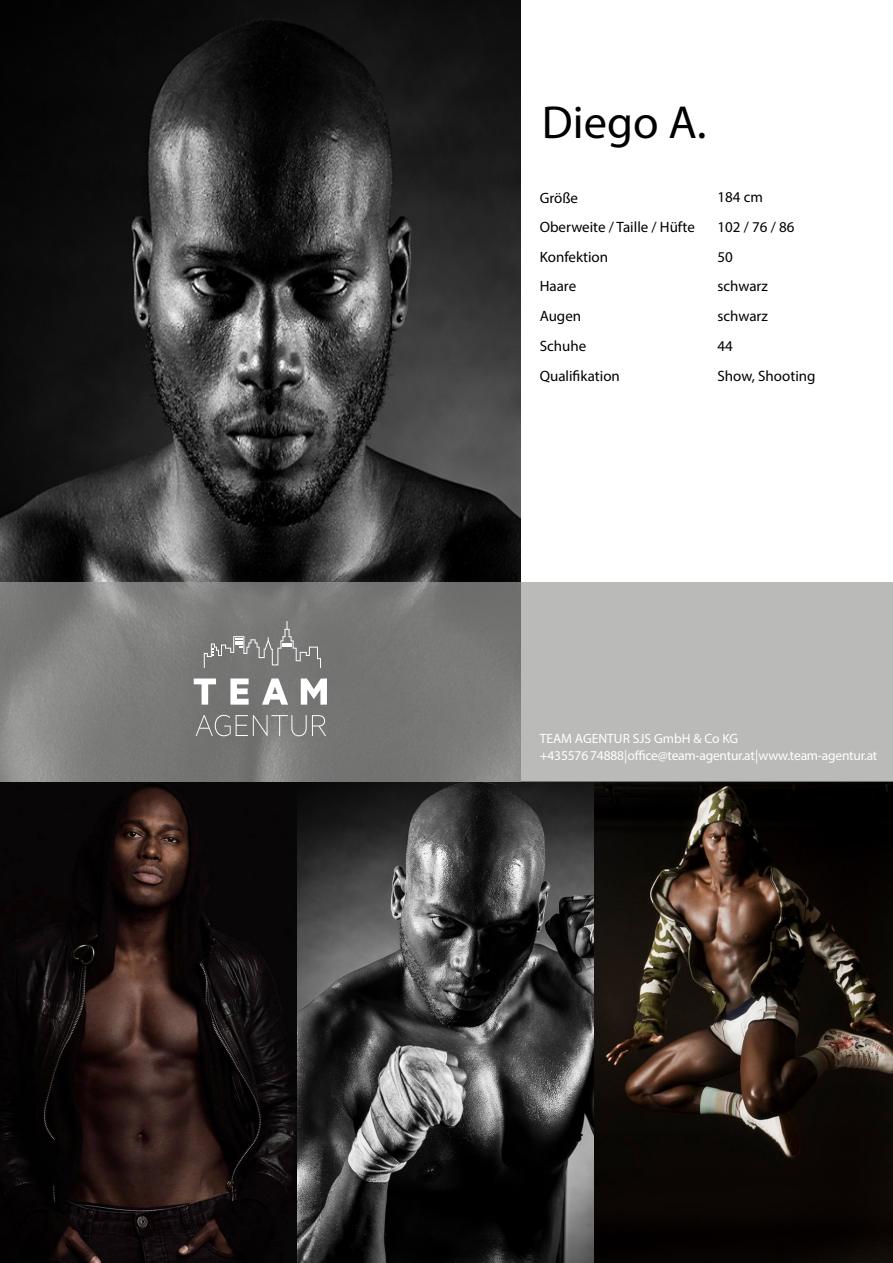
<style>
.page{position:relative;width:893px;height:1263px;background:#fff}
.page>*{position:absolute;margin:0;border:0;box-sizing:border-box;transform-origin:0 0}
.Name{font:46.5px "Myriad Pro";color:#000}
.Kategorien{font:15px "Myriad Pro";color:#000}
.Text{font:15px "Myriad Pro";color:#000}
.t1{font:13.5px/16.5px "Myriad Pro";letter-spacing:-.015em;color:#fff}
</style>
<div class="page">
<img style="left:0;top:782px;width:893px;height:481px">
<img style="left:0;top:0;width:521px;height:582px">
<svg style="left:0;top:582px;width:893px;height:200px;background:#979796"></svg>
<svg style="left:194px;top:678px;width:22px;height:27px"></svg>
<svg style="left:230px;top:678px;width:19px;height:27px"></svg>
<svg style="left:262px;top:678px;width:26px;height:27px"></svg>
<svg style="left:301px;top:678px;width:26px;height:27px"></svg>
<svg style="left:196px;top:715px;width:130px;height:21px;background:#888"></svg>
<svg style="left:204px;top:621px;width:117px;height:47px;background:#828282"></svg>
<p class="Name" style="left:542px;top:94px;width:166px">Diego A.</p>
<p class="Kategorien" style="left:540px;top:189px;width:40px">Größe</p>
<p class="Text" style="left:718px;top:188px;width:47px">184 cm</p>
<p class="Kategorien" style="left:540px;top:218px;width:157px">Oberweite / Taille / Hüfte</p>
<p class="Text" style="left:718px;top:218px;width:78px">102 / 76 / 86</p>
<p class="Kategorien" style="left:540px;top:247px;width:70px">Konfektion</p>
<p class="Text" style="left:718px;top:247px;width:17px">50</p>
<p class="Kategorien" style="left:540px;top:277px;width:38px">Haare</p>
<p class="Text" style="left:718px;top:277px;width:52px">schwarz</p>
<p class="Kategorien" style="left:540px;top:307px;width:43px">Augen</p>
<p class="Text" style="left:718px;top:307px;width:52px">schwarz</p>
<p class="Kategorien" style="left:540px;top:337px;width:48px">Schuhe</p>
<p class="Text" style="left:718px;top:337px;width:17px">44</p>
<p class="Kategorien" style="left:540px;top:366px;width:82px">Qualifikation</p>
<p class="Text" style="left:718px;top:366px;width:99px">Show, Shooting</p>
<p class="t1" style="left:540px;top:730px;width:339px">TEAM AGENTUR SJS GmbH &amp; Co KG<br>+43 5576 74 888 | office@team-agentur.at | www.team-agentur.at</p>
</div>
